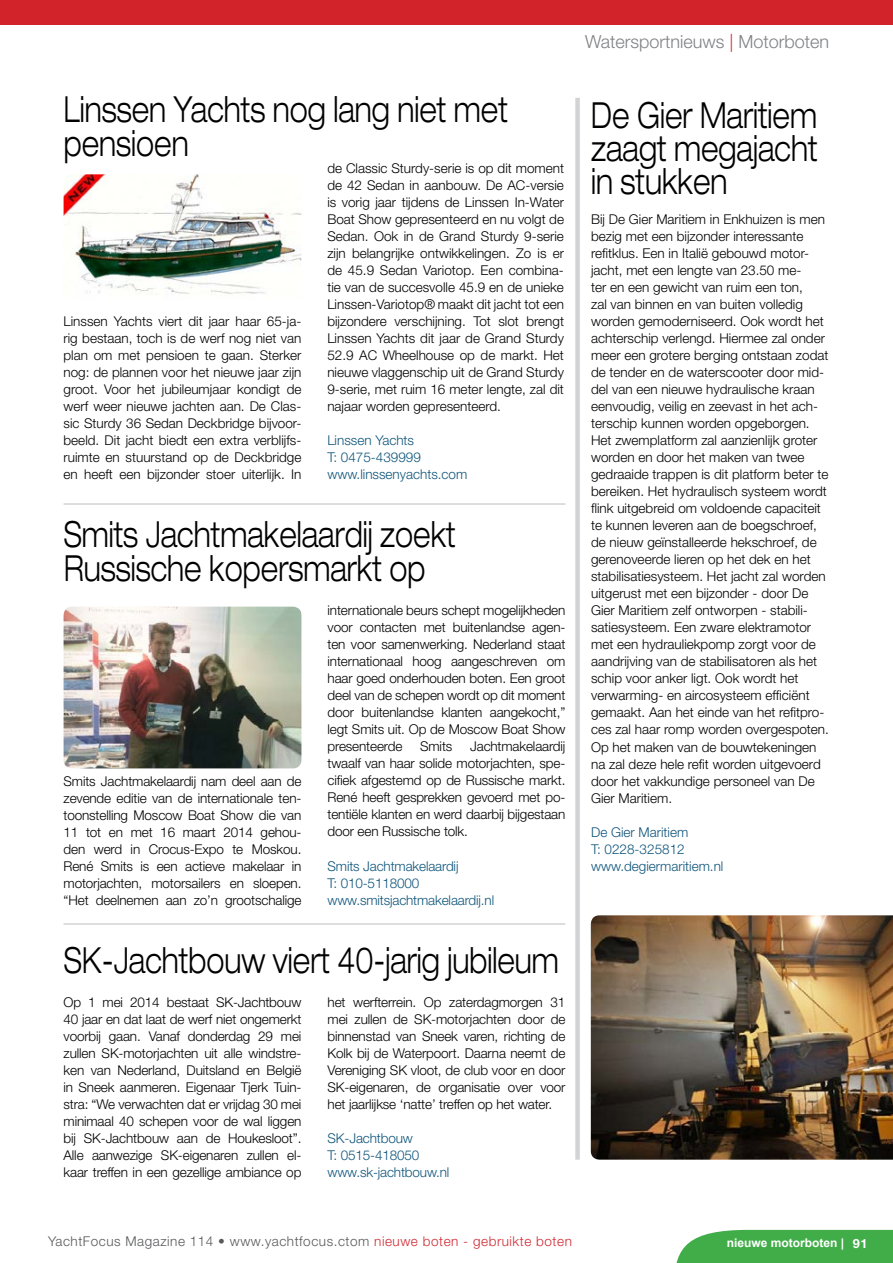
<style>
.page{position:relative;width:893px;height:1263px;background:#fff}
.page>*{position:absolute;margin:0;border:0;box-sizing:border-box;transform-origin:0 0}
.t1{font:300 expanded 36px/34px "Helvetica Neue";color:#000;scale:.75 1}
.t2{font:300 18px "Helvetica Neue";color:#808285}
.t3{font:300 13.5px/17px "Helvetica Neue";color:#000;text-align:justify}
.t4{font:300 13.5px/17px "Helvetica Neue";letter-spacing:-.01em;color:#0f557b}
.t5{font:300 13.5px "Helvetica Neue";letter-spacing:.04em;color:#58595b}
.t6{font:700 12px "Arial";color:#fff}
.s1{color:#d2232a}
.s2{color:#d22a35}
.s3{font-family:"Helvetica Neue";font-size:12.75px}
</style>
<div class="page">
<div style="left:676px;top:1230px;width:217px;height:33px;background:#41ad49"></div>
<div style="left:0;top:0;width:893px;height:25px;background:#d2232a"></div>
<hr style="left:64px;top:503px;width:501px;height:2px;background:#d1d3d4">
<hr style="left:64px;top:923px;width:501px;height:2px;background:#d1d3d4">
<div style="left:575px;top:98px;width:5px;height:1062px;background:#d1d3d4"></div>
<img style="left:591px;top:915px;width:302px;height:245px">
<img style="left:64px;top:174px;width:237px;height:121px">
<img style="left:64px;top:607px;width:237px;height:161px">
<h2 class="t2" style="left:585px;top:31px;width:246px">Watersportnieuws <span class="s1">|</span> Motorboten</h2>
<h1 class="t1" style="left:64px;top:92px;width:594px">Linssen Yachts nog lang niet met pensioen</h1>
<h1 class="t1" style="left:591px;top:99px;width:304px;line-height:33px;text-align:justify">De Gier Maritiem zaagt megajacht in stukken</h1>
<p class="t3" style="left:327px;top:160px;width:238px">de Classic Sturdy-serie is op dit moment de 42 Sedan in aanbouw. De AC-versie is vorig jaar tijdens de Linssen In-Water Boat Show gepresenteerd en nu volgt de Sedan. Ook in de Grand Sturdy 9-serie zijn belangrijke ontwikkelingen. Zo is er de 45.9 Sedan Variotop. Een combina&shy;tie van de succesvolle 45.9 en de unieke Linssen-Variotop® maakt dit jacht tot een bijzondere verschijning. Tot slot brengt Linssen Yachts dit jaar de Grand Sturdy 52.9 AC Wheelhouse op de markt. Het nieuwe vlaggenschip uit de Grand Sturdy 9-serie, met ruim 16 meter lengte, zal dit najaar worden gepresenteerd.</p>
<p class="t4" style="left:327px;top:432px;width:142px">Linssen Yachts<br>T: 0475-439999 www.linssenyachts.com</p>
<p class="t3" style="left:591px;top:211px;width:239px;text-align:left">Bij De Gier Maritiem in Enkhuizen is men bezig met een bijzonder interessante refitklus. Een in Italië gebouwd motor&shy;jacht, met een lengte van 23.50 me-<br>ter en een gewicht van ruim een ton,<br>zal van binnen en van buiten volledig worden gemoderniseerd. Ook wordt het achterschip verlengd. Hiermee zal onder meer een grotere berging ontstaan zodat de tender en de waterscooter door mid&shy;del van een nieuwe hydraulische kraan eenvoudig, veilig en zeevast in het ach&shy;terschip kunnen worden opgeborgen.<br>Het zwemplatform zal aanzienlijk groter worden en door het maken van twee gedraaide trappen is dit platform beter te bereiken. Het hydraulisch systeem wordt flink uitgebreid om voldoende capaciteit te kunnen leveren aan de boegschroef, de nieuw geïnstalleerde hekschroef, de gerenoveerde lieren op het dek en het stabilisatiesysteem. Het jacht zal worden uitgerust met een bijzonder - door De Gier Maritiem zelf ontworpen - stabili&shy;satiesysteem. Een zware elektramotor met een hydrauliekpomp zorgt voor de aandrijving van de stabilisatoren als het schip voor anker ligt. Ook wordt het verwarming- en aircosysteem efficiënt gemaakt. Aan het einde van het refitpro&shy;ces zal haar romp worden overgespoten.<br>Op het maken van de bouwtekeningen na zal deze hele refit worden uitgevoerd door het vakkundige personeel van De Gier Maritiem.</p>
<p class="t4" style="left:591px;top:823px;width:134px">De Gier Maritiem<br>T: 0228-325812 www.degiermaritiem.nl</p>
<p class="t3" style="left:64px;top:313px;width:239px">Linssen Yachts viert dit jaar haar 65-ja&shy;rig bestaan, toch is de werf nog niet van plan om met pensioen te gaan. Sterker nog: de plannen voor het nieuwe jaar zijn groot. Voor het jubileumjaar kondigt de werf weer nieuwe jachten aan. De Clas&shy;sic Sturdy 36 Sedan Deckbridge bijvoor&shy;beeld. Dit jacht biedt een extra verblijfs&shy;ruimte en stuurstand op de Deckbridge en heeft een bijzonder stoer uiterlijk. In</p>
<h1 class="t1" style="left:64px;top:517px;width:524px">Smits Jachtmakelaardij zoekt<br>Russische kopersmarkt op</h1>
<p class="t3" style="left:328px;top:602px;width:239px">internationale beurs schept mogelijkheden voor contacten met buitenlandse agen&shy;ten voor samenwerking. Nederland staat internationaal hoog aangeschreven om haar goed onderhouden boten. Een groot deel van de schepen wordt op dit moment door buitenlandse klanten aangekocht,” legt Smits uit. Op de Moscow Boat Show presenteerde</p>
<p class="t3" style="left:420px;top:738px;width:34px">Smits</p>
<p class="t3" style="left:328px;top:738px;width:239px;text-indent:143px">Jachtmakelaardij twaalf van haar solide motorjachten, spe&shy;cifiek afgestemd op de Russische markt.<br>René heeft gesprekken gevoerd met po&shy;tentiële klanten en werd daarbij bijgestaan door een Russische tolk.</p>
<p class="t4" style="left:328px;top:857px;width:168px">Smits Jachtmakelaardij<br>T: 010-5118000 www.smitsjachtmakelaardij.nl</p>
<p class="t3" style="left:64px;top:772px;width:239px">Smits Jachtmakelaardij nam deel aan de zevende editie van de internationale ten&shy;toonstelling Moscow Boat Show die van 11 tot en met 16 maart 2014 gehou&shy;den werd in Crocus-Expo te Moskou.<br>René Smits is een actieve makelaar in motorjachten, motorsailers en sloepen. “Het deelnemen aan zo’n grootschalige</p>
<h1 class="t1" style="left:64px;top:942px;width:662px">SK-Jachtbouw viert 40-jarig jubileum</h1>
<p class="t3" style="left:64px;top:993px;width:239px">Op 1 mei 2014 bestaat SK-Jachtbouw 40 jaar en dat laat de werf niet ongemerkt voorbij gaan. Vanaf donderdag 29 mei zullen SK-motorjachten uit alle windstre&shy;ken van Nederland, Duitsland en België in Sneek aanmeren. Eigenaar Tjerk Tuin&shy;stra: “We verwachten dat er vrijdag 30 mei minimaal 40 schepen voor de wal liggen bij SK-Jachtbouw aan de Houkesloot”.<br>Alle aanwezige SK-eigenaren zullen el&shy;kaar treffen in een gezellige ambiance op</p>
<p class="t3" style="left:328px;top:993px;width:239px">het werfterrein. Op zaterdagmorgen 31 mei zullen de SK-motorjachten door de binnenstad van Sneek varen, richting de Kolk bij de Waterpoort. Daarna neemt de Vereniging SK vloot, de club voor en door SK-eigenaren, de organisatie over voor het jaarlijkse ‘natte’ treffen op het water.</p>
<p class="t4" style="left:328px;top:1129px;width:123px">SK-Jachtbouw<br>T: 0515-418050 www.sk-jachtbouw.nl</p>
<p class="t5" style="left:48px;top:1233px;width:525px">YachtFocus Magazine 114 • www.yachtfocus.ctom <span class="s2">nieuwe boten - gebruikte boten</span></p>
<p class="t6" style="left:727px;top:1235px;width:142px">nieuwe motorboten | <span class="s3">91</span></p>
</div>
